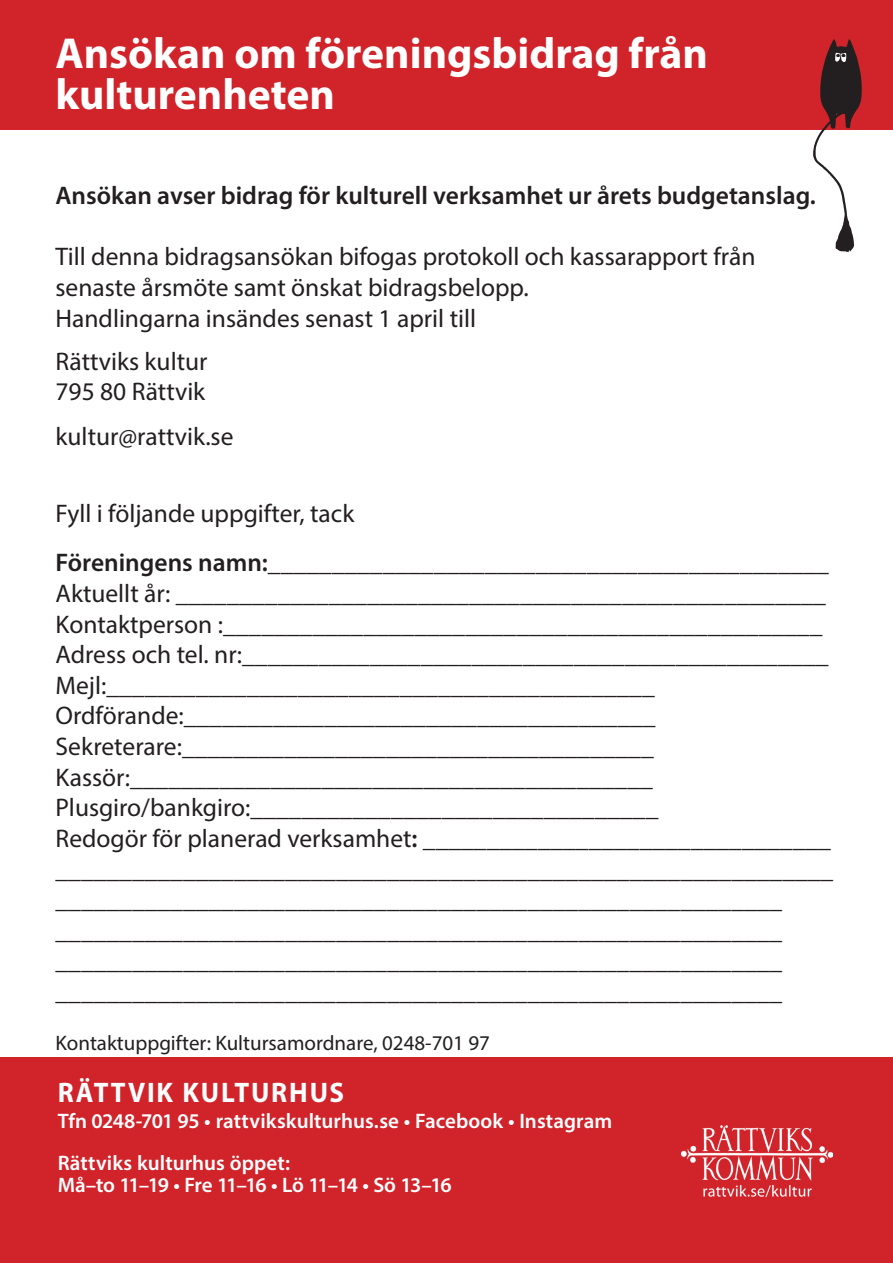
<style>
.page{position:relative;width:893px;height:1263px;background:#fff}
.page>*{position:absolute;margin:0;border:0;box-sizing:border-box;transform-origin:0 0}
.t1{font:700 43.5px/41.7px "Myriad Pro";color:#fff}
.t2{font:700 28.35px "Myriad Pro";letter-spacing:.07em;color:#fff;scale:.95 1}
.t3{font:25.5px/30.6px "Myriad Pro";color:#231f20}
.t4{font:600 25.5px/30.6px "Myriad Pro";color:#231f20}
.t5{font:600 21px/22.6px "Myriad Pro";color:#fff}
.t6{font:21px "Myriad Pro";color:#231f20}
.s1{font-weight:600}
</style>
<div class="page">
<div style="left:0;top:1057px;width:893px;height:206px;background:#d1232a"></div>
<div style="left:0;top:0;width:893px;height:129px;background:#d1232a"></div>
<img style="left:808px;top:39px;width:58px;height:214px">
<img style="left:681px;top:1125px;width:151px;height:73px">
<h1 class="t1" style="left:56px;top:31px;width:654px">Ansökan om föreningsbidrag från kulturenheten</h1>
<h2 class="t4" style="left:56px;top:180px;width:762px">Ansökan avser bidrag för kulturell verksamhet ur årets budgetanslag.</h2>
<p class="t3" style="left:56px;top:241px;width:701px">Till denna bidragsansökan bifogas protokoll och kassarapport från senaste årsmöte samt önskat bidragsbelopp.<br>Handlingarna insändes senast 1 april till</p>
<p class="t3" style="left:56px;top:346px;width:153px">Rättviks kultur<br>795 80 Rättvik</p>
<p class="t3" style="left:56px;top:421px;width:179px">kultur@rattvik.se</p>
<p class="t3" style="left:56px;top:498px;width:300px">Fyll i följande uppgifter, tack</p>
<p class="t3" style="left:56px;top:547px;width:777px"><span class="s1">Föreningens namn:</span>____________________________________________ Aktuellt år: ___________________________________________________ Kontaktperson :_______________________________________________ Adress och tel. nr:______________________________________________ Mejl:___________________________________________ Ordförande:_____________________________________ Sekreterare:_____________________________________ Kassör:_________________________________________ Plusgiro/bankgiro:________________________________<br>Redogör för planerad verksamhet<span class="s1">: ________________________________</span></p>
<p class="t4" style="left:56px;top:853px;width:779px">_____________________________________________________________ _________________________________________________________ _________________________________________________________ _________________________________________________________ _________________________________________________________</p>
<p class="t6" style="left:56px;top:1030px;width:436px">Kontaktuppgifter: Kultursamordnare, 0248-701 97</p>
<h2 class="t2" style="left:58px;top:1074px;width:303px">RÄTTVIK KULTURHUS</h2>
<h3 class="t5" style="left:58px;top:1109px;width:556px">Tfn 0248-701 95 • rattvikskulturhus.se • Facebook • Instagram</h3>
<p class="t5" style="left:58px;top:1151px;width:396px">Rättviks kulturhus öppet:<br>Må–to 11–19 • Fre 11–16 • Lö 11–14 • Sö 13–16</p>
</div>
